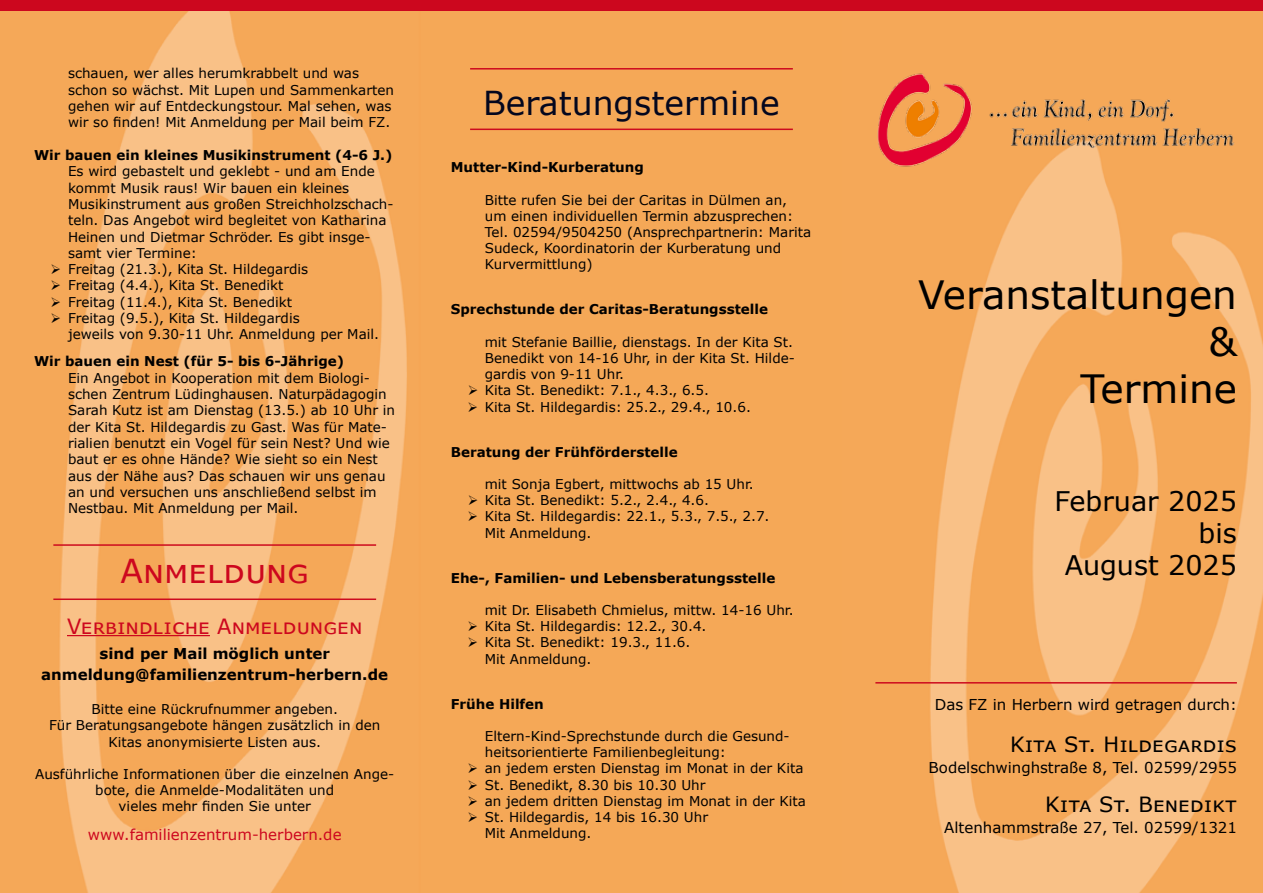
<style>
.page{position:relative;width:1263px;height:893px;background:#fff}
.page>*{position:absolute;margin:0;border:0;box-sizing:border-box;transform-origin:0 0}
.t1{font:39px/46.8px "Verdana";color:#000;text-align:right}
.t2{font:33px "Verdana";color:#04071e}
.t3{font:33px "Verdana";color:#cd071e}
.t4{font:27px/32.4px "Verdana";color:#000;text-align:right}
.t5{font:21px "Verdana";color:#000}
.t6{font:21px "Verdana";color:#cd071e}
.t7{font:15px "Verdana";color:#000}
.t8{font:700 15px/21px "Verdana";color:#000;text-align:center}
.t9{font:15px "Verdana";color:#cd071e}
.t10{font:13.5px/16.2px "Verdana";color:#000}
.t11{font:700 13.5px "Verdana";color:#000}
</style>
<div class="page">
<img style="left:842px;top:10px;width:421px;height:883px">
<div style="left:419px;top:0;width:423px;height:893px;background:#f5a857"></div>
<img style="left:0;top:10px;width:421px;height:883px">
<hr style="left:53px;top:544px;width:323px;height:2px;background:#cd0b1e">
<hr style="left:53px;top:598px;width:323px;height:2px;background:#cd0b1e">
<hr style="left:470px;top:68px;width:323px;height:2px;background:#cd0b1e">
<hr style="left:875px;top:682px;width:362px;height:2px;background:#cd0b1e">
<img style="left:875px;top:69px;width:362px;height:103px">
<hr style="left:470px;top:129px;width:323px;height:1px;background:#cd0b1e">
<div style="left:0;top:0;width:1263px;height:10px;background:#cc071e"></div>
<hr style="left:67px;top:635px;width:143px;height:1px;background:#cd071e">
<svg style="left:52px;top:264px;width:8px;height:10px"></svg>
<svg style="left:52px;top:281px;width:8px;height:9px"></svg>
<svg style="left:52px;top:297px;width:8px;height:10px"></svg>
<svg style="left:52px;top:313px;width:8px;height:10px"></svg>
<p class="t10" style="left:68px;top:65px;width:328px">schauen, wer alles herumkrabbelt und was schon so wächst. Mit Lupen und Sammenkarten gehen wir auf Entdeckungstour. Mal sehen, was wir so finden! Mit Anmeldung per Mail beim FZ.</p>
<p class="t11" style="left:34px;top:146px;width:360px">Wir bauen ein kleines Musikinstrument (4-6 J.)</p>
<p class="t10" style="left:68px;top:163px;width:327px">Es wird gebastelt und geklebt - und am Ende kommt Musik raus! Wir bauen ein kleines Musikinstrument aus großen Streichholzschach&shy;teln. Das Angebot wird begleitet von Katharina Heinen und Dietmar Schröder. Es gibt insge&shy;samt vier Termine:<br>Freitag (21.3.), Kita St. Hildegardis<br>Freitag (4.4.), Kita St. Benedikt<br>Freitag (11.4.), Kita St. Benedikt<br>Freitag (9.5.), Kita St. Hildegardis<br>jeweils von 9.30-11 Uhr. Anmeldung per Mail.</p>
<p class="t11" style="left:34px;top:352px;width:312px">Wir bauen ein Nest (für 5- bis 6-Jährige)</p>
<p class="t10" style="left:68px;top:369px;width:329px">Ein Angebot in Kooperation mit dem Biologi&shy;schen Zentrum Lüdinghausen. Naturpädagogin Sarah Kutz ist am Dienstag (13.5.) ab 10 Uhr in der Kita St. Hildegardis zu Gast. Was für Mate&shy;rialien benutzt ein Vogel für sein Nest? Und wie baut er es ohne Hände? Wie sieht so ein Nest aus der Nähe aus? Das schauen wir uns genau an und versuchen uns anschließend selbst im Nestbau. Mit Anmeldung per Mail.</p>
<h2 class="t3" style="left:120px;top:549px;width:190px">Anmeldung</h2>
<h3 class="t6" style="left:67px;top:612px;width:297px">Verbindliche Anmeldungen</h3>
<p class="t8" style="left:41px;top:643px;width:348px">sind per Mail möglich unter anmeldung@familienzentrum-herbern.de</p>
<p class="t10" style="left:49px;top:701px;width:333px;text-align:center">Bitte eine Rückrufnummer angeben.<br>Für Beratungsangebote hängen zusätzlich in den<br>Kitas anonymisierte Listen aus.</p>
<p class="t10" style="left:35px;top:766px;width:361px;text-align:center">Ausführliche Informationen über die einzelnen Ange&shy;bote, die Anmelde-Modalitäten und<br>vieles mehr finden Sie unter</p>
<p class="t9" style="left:88px;top:824px;width:255px">www.familienzentrum-herbern.de</p>
<h2 class="t2" style="left:483px;top:80px;width:298px">Beratungstermine</h2>
<p class="t11" style="left:451px;top:158px;width:195px">Mutter-Kind-Kurberatung</p>
<p class="t10" style="left:485px;top:191px;width:328px">Bitte rufen Sie bei der Caritas in Dülmen an, um einen individuellen Termin abzusprechen:<br>Tel. 02594/9504250 (Ansprechpartnerin: Marita Sudeck, Koordinatorin der Kurberatung und Kurvermittlung)</p>
<p class="t11" style="left:451px;top:300px;width:319px">Sprechstunde der Caritas-Beratungsstelle</p>
<p class="t10" style="left:485px;top:334px;width:312px">mit Stefanie Baillie, dienstags. In der Kita St.<br>Benedikt von 14-16 Uhr, in der Kita St. Hilde&shy;gardis von 9-11 Uhr.<br>Kita St. Benedikt: 7.1., 4.3., 6.5.<br>Kita St. Hildegardis: 25.2., 29.4., 10.6.</p>
<p class="t11" style="left:451px;top:442px;width:228px">Beratung der Frühförderstelle</p>
<p class="t10" style="left:485px;top:476px;width:286px">mit Sonja Egbert, mittwochs ab 15 Uhr.<br>Kita St. Benedikt: 5.2., 2.4., 4.6.<br>Kita St. Hildegardis: 22.1., 5.3., 7.5., 2.7.<br>Mit Anmeldung.</p>
<p class="t11" style="left:451px;top:568px;width:326px">Ehe-, Familien- und Lebensberatungsstelle</p>
<p class="t10" style="left:485px;top:602px;width:310px">mit Dr. Elisabeth Chmielus, mittw. 14-16 Uhr.<br>Kita St. Hildegardis: 12.2., 30.4.<br>Kita St. Benedikt: 19.3., 11.6.<br>Mit Anmeldung.</p>
<p class="t11" style="left:451px;top:694px;width:95px">Frühe Hilfen</p>
<p class="t10" style="left:485px;top:728px;width:322px">Eltern-Kind-Sprechstunde durch die Gesund&shy;heitsorientierte Familienbegleitung:<br>an jedem ersten Dienstag im Monat in der Kita St. Benedikt, 8.30 bis 10.30 Uhr<br>an jedem dritten Dienstag im Monat in der Kita St. Hildegardis, 14 bis 16.30 Uhr<br>Mit Anmeldung.</p>
<h1 class="t1" style="left:918px;top:271px;width:320px">Veranstaltungen &amp;<br>Termine</h1>
<h3 class="t4" style="left:1054px;top:484px;width:184px">Februar 2025 bis<br>August 2025</h3>
<p class="t7" style="left:935px;top:695px;width:303px">Das FZ in Herbern wird getragen durch:</p>
<h3 class="t5" style="left:1010px;top:730px;width:228px">Kita St. Hildegardis</h3>
<p class="t7" style="left:928px;top:758px;width:310px">Bodelschwinghstraße 8, Tel. 02599/2955</p>
<h3 class="t5" style="left:1045px;top:790px;width:193px">Kita St. Benedikt</h3>
<p class="t7" style="left:944px;top:818px;width:294px">Altenhammstraße 27, Tel. 02599/1321</p>
</div>
